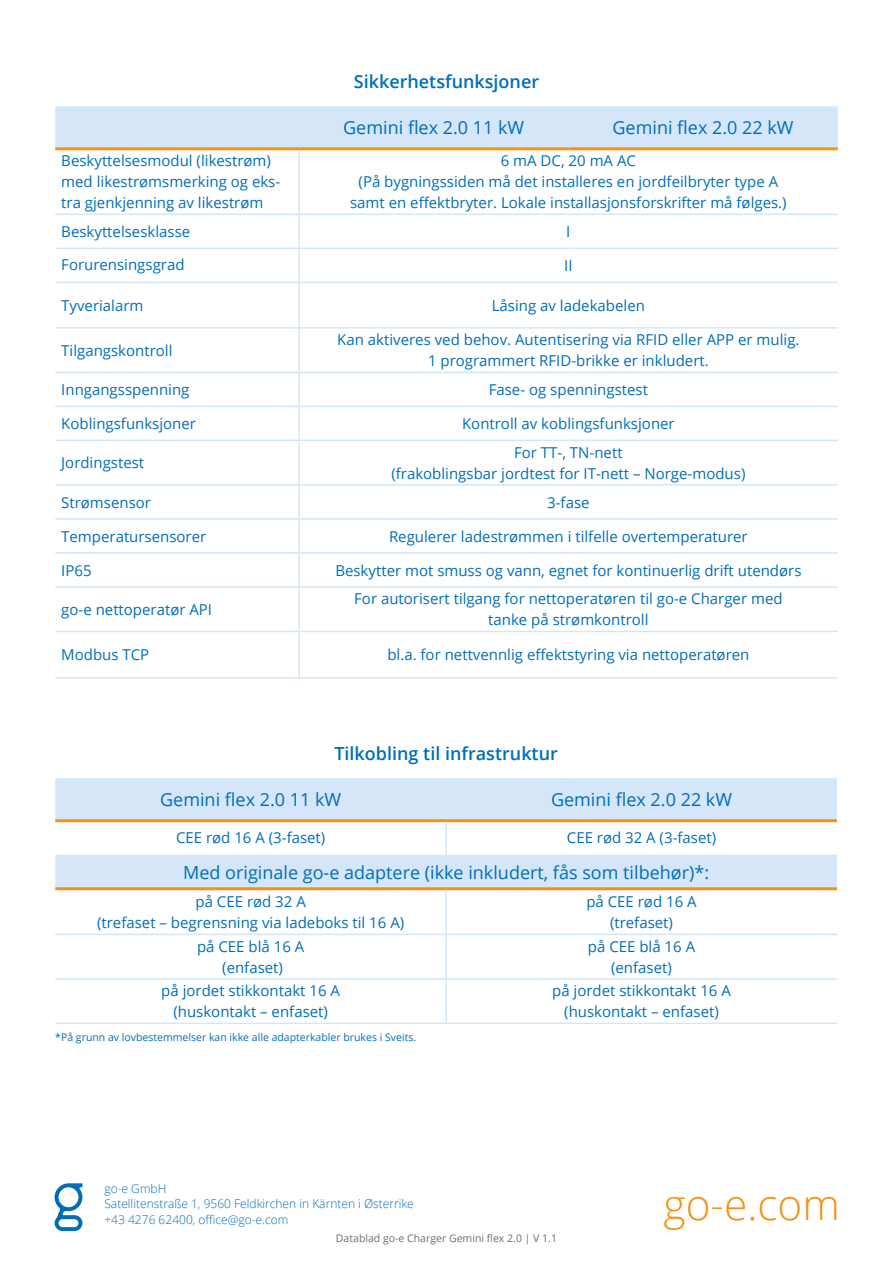
<style>
.page{position:relative;width:893px;height:1263px;background:#fff}
.page>*{position:absolute;margin:0;border:0;box-sizing:border-box;transform-origin:0 0}
.t1{font:300 42.3px "Open Sans";color:#f39313}
.t2{font:18px "Open Sans";color:#006eb7}
.t3{font:600 18px "Open Sans";color:#006eb7}
.t4{font:15px/21px "Open Sans";color:#006eb7;text-align:center}
.t5{font:300 12px/15.6px "Open Sans";color:#006eb7}
.t6{font:10.5px "Open Sans";color:#006eb7}
.t7{font:10.5px "Open Sans";color:#706f6f}
</style>
<div class="page">
<svg style="left:55px;top:1183px;width:28px;height:48px"></svg>
<div style="left:55px;top:106px;width:783px;height:41px;background:#d4e6f7"></div>
<hr style="left:55px;top:214px;width:244px;height:1px;background:#d4e6f7">
<hr style="left:299px;top:214px;width:269px;height:1px;background:#d4e6f7">
<hr style="left:568px;top:214px;width:270px;height:1px;background:#d4e6f7">
<hr style="left:55px;top:248px;width:244px;height:1px;background:#d4e6f7">
<hr style="left:299px;top:248px;width:269px;height:1px;background:#d4e6f7">
<hr style="left:568px;top:248px;width:270px;height:1px;background:#d4e6f7">
<hr style="left:55px;top:282px;width:244px;height:1px;background:#d4e6f7">
<hr style="left:299px;top:282px;width:269px;height:1px;background:#d4e6f7">
<hr style="left:568px;top:282px;width:270px;height:1px;background:#d4e6f7">
<hr style="left:55px;top:327px;width:244px;height:2px;background:#d4e6f7">
<hr style="left:299px;top:327px;width:269px;height:2px;background:#d4e6f7">
<hr style="left:568px;top:327px;width:270px;height:2px;background:#d4e6f7">
<hr style="left:55px;top:372px;width:244px;height:1px;background:#d4e6f7">
<hr style="left:299px;top:372px;width:269px;height:1px;background:#d4e6f7">
<hr style="left:568px;top:372px;width:270px;height:1px;background:#d4e6f7">
<hr style="left:55px;top:406px;width:244px;height:1px;background:#d4e6f7">
<hr style="left:299px;top:406px;width:269px;height:1px;background:#d4e6f7">
<hr style="left:568px;top:406px;width:270px;height:1px;background:#d4e6f7">
<hr style="left:55px;top:440px;width:244px;height:1px;background:#d4e6f7">
<hr style="left:299px;top:440px;width:269px;height:1px;background:#d4e6f7">
<hr style="left:568px;top:440px;width:270px;height:1px;background:#d4e6f7">
<hr style="left:55px;top:484px;width:244px;height:2px;background:#d4e6f7">
<hr style="left:299px;top:484px;width:269px;height:2px;background:#d4e6f7">
<hr style="left:568px;top:484px;width:270px;height:2px;background:#d4e6f7">
<hr style="left:55px;top:518px;width:244px;height:2px;background:#d4e6f7">
<hr style="left:299px;top:518px;width:269px;height:2px;background:#d4e6f7">
<hr style="left:568px;top:518px;width:270px;height:2px;background:#d4e6f7">
<hr style="left:55px;top:552px;width:244px;height:2px;background:#d4e6f7">
<hr style="left:299px;top:552px;width:269px;height:2px;background:#d4e6f7">
<hr style="left:568px;top:552px;width:270px;height:2px;background:#d4e6f7">
<hr style="left:55px;top:586px;width:244px;height:2px;background:#d4e6f7">
<hr style="left:299px;top:586px;width:269px;height:2px;background:#d4e6f7">
<hr style="left:568px;top:586px;width:270px;height:2px;background:#d4e6f7">
<hr style="left:55px;top:631px;width:244px;height:1px;background:#d4e6f7">
<hr style="left:299px;top:631px;width:269px;height:1px;background:#d4e6f7">
<hr style="left:568px;top:631px;width:270px;height:1px;background:#d4e6f7">
<hr style="left:55px;top:677px;width:244px;height:2px;background:#d4e6f7">
<hr style="left:299px;top:677px;width:269px;height:2px;background:#d4e6f7">
<hr style="left:568px;top:677px;width:270px;height:2px;background:#d4e6f7">
<hr style="left:55px;top:147px;width:244px;height:3px;background:#f39313">
<hr style="left:299px;top:147px;width:269px;height:3px;background:#f39313">
<hr style="left:568px;top:147px;width:270px;height:3px;background:#f39313">
<hr style="left:298px;top:150px;width:2px;height:64px;background:#d4e6f7">
<hr style="left:298px;top:215px;width:2px;height:33px;background:#d4e6f7">
<hr style="left:298px;top:249px;width:2px;height:33px;background:#d4e6f7">
<hr style="left:298px;top:283px;width:2px;height:44px;background:#d4e6f7">
<hr style="left:298px;top:329px;width:2px;height:43px;background:#d4e6f7">
<hr style="left:298px;top:373px;width:2px;height:33px;background:#d4e6f7">
<hr style="left:298px;top:407px;width:2px;height:33px;background:#d4e6f7">
<hr style="left:298px;top:441px;width:2px;height:43px;background:#d4e6f7">
<hr style="left:298px;top:486px;width:2px;height:32px;background:#d4e6f7">
<hr style="left:298px;top:520px;width:2px;height:32px;background:#d4e6f7">
<hr style="left:298px;top:554px;width:2px;height:32px;background:#d4e6f7">
<hr style="left:298px;top:588px;width:2px;height:43px;background:#d4e6f7">
<hr style="left:298px;top:632px;width:2px;height:45px;background:#d4e6f7">
<svg style="left:55px;top:778px;width:782px;height:109px;fill:#d4e6f7"></svg>
<hr style="left:55px;top:934px;width:391px;height:1px;background:#d4e6f7">
<hr style="left:446px;top:934px;width:391px;height:1px;background:#d4e6f7">
<hr style="left:55px;top:978px;width:391px;height:2px;background:#d4e6f7">
<hr style="left:446px;top:978px;width:391px;height:2px;background:#d4e6f7">
<hr style="left:55px;top:1022px;width:391px;height:2px;background:#d4e6f7">
<hr style="left:446px;top:1022px;width:391px;height:2px;background:#d4e6f7">
<hr style="left:55px;top:819px;width:391px;height:3px;background:#f39313">
<hr style="left:446px;top:819px;width:391px;height:3px;background:#f39313">
<hr style="left:55px;top:887px;width:391px;height:3px;background:#f39313">
<hr style="left:446px;top:887px;width:391px;height:3px;background:#f39313">
<hr style="left:445px;top:822px;width:2px;height:33px;background:#d4e6f7">
<hr style="left:445px;top:890px;width:2px;height:44px;background:#d4e6f7">
<hr style="left:445px;top:935px;width:2px;height:43px;background:#d4e6f7">
<hr style="left:445px;top:980px;width:2px;height:42px;background:#d4e6f7">
<p class="t3" style="left:354px;top:69px;width:187px">Sikkerhetsfunksjoner</p>
<p class="t2" style="left:343px;top:116px;width:183px">Gemini flex 2.0 11 kW</p>
<p class="t2" style="left:612px;top:116px;width:183px">Gemini flex 2.0 22 kW</p>
<p class="t4" style="left:61px;top:150px;width:220px;text-align:left">Beskyttelsesmodul (likestrøm) med likestrømsmerking og eks&shy;tra gjenkjenning av likestrøm</p>
<p class="t4" style="left:350px;top:150px;width:438px">6 mA DC, 20 mA AC<br>(På bygningssiden må det installeres en jordfeilbryter type A samt en effektbryter. Lokale installasjonsforskrifter må følges.)</p>
<p class="t4" style="left:61px;top:221px;width:130px">Beskyttelsesklasse</p>
<p class="t4" style="left:566px;top:221px;width:6px">I</p>
<p class="t4" style="left:61px;top:254px;width:125px">Forurensingsgrad</p>
<p class="t4" style="left:564px;top:255px;width:10px">II</p>
<p class="t4" style="left:61px;top:294px;width:84px">Tyverialarm</p>
<p class="t4" style="left:492px;top:294px;width:155px">Låsing av ladekabelen</p>
<p class="t4" style="left:61px;top:339px;width:113px">Tilgangskontroll</p>
<p class="t4" style="left:337px;top:329px;width:464px">Kan aktiveres ved behov. Autentisering via RFID eller APP er mulig.<br>1 programmert RFID-brikke er inkludert.</p>
<p class="t4" style="left:61px;top:379px;width:130px">Inngangsspenning</p>
<p class="t4" style="left:489px;top:379px;width:161px">Fase- og spenningstest</p>
<p class="t4" style="left:61px;top:413px;width:136px">Koblingsfunksjoner</p>
<p class="t4" style="left:462px;top:413px;width:214px">Kontroll av koblingsfunksjoner</p>
<p class="t4" style="left:61px;top:452px;width:84px">Jordingstest</p>
<p class="t4" style="left:391px;top:441px;width:356px">For TT-, TN-nett<br>(frakoblingsbar jordtest for IT-nett – Norge-modus)</p>
<p class="t4" style="left:61px;top:491px;width:91px">Strømsensor</p>
<p class="t4" style="left:547px;top:491px;width:44px">3-fase</p>
<p class="t4" style="left:61px;top:525px;width:147px">Temperatursensorer</p>
<p class="t4" style="left:389px;top:525px;width:360px">Regulerer ladestrømmen i tilfelle overtemperaturer</p>
<p class="t4" style="left:61px;top:559px;width:32px">IP65</p>
<p class="t4" style="left:335px;top:559px;width:468px">Beskytter mot smuss og vann, egnet for kontinuerlig drift utendørs</p>
<p class="t4" style="left:61px;top:599px;width:152px">go-e nettoperatør API</p>
<p class="t4" style="left:354px;top:588px;width:430px">For autorisert tilgang for nettoperatøren til go-e Charger med tanke på strømkontroll</p>
<p class="t4" style="left:61px;top:644px;width:90px">Modbus TCP</p>
<p class="t4" style="left:387px;top:644px;width:364px">bl.a. for nettvennlig effektstyring via nettoperatøren</p>
<p class="t3" style="left:334px;top:741px;width:225px">Tilkobling til infrastruktur</p>
<p class="t2" style="left:160px;top:787px;width:183px">Gemini flex 2.0 11 kW</p>
<p class="t2" style="left:551px;top:787px;width:183px">Gemini flex 2.0 22 kW</p>
<p class="t4" style="left:176px;top:827px;width:151px">CEE rød 16 A (3-faset)</p>
<p class="t4" style="left:567px;top:827px;width:151px">CEE rød 32 A (3-faset)</p>
<p class="t2" style="left:183px;top:860px;width:527px">Med originale go-e adaptere (ikke inkludert, fås som tilbehør)*:</p>
<p class="t4" style="left:97px;top:890px;width:309px">på CEE rød 32 A<br>(trefaset – begrensning via ladeboks til 16 A)</p>
<p class="t4" style="left:586px;top:890px;width:112px">på CEE rød 16 A (trefaset)</p>
<p class="t4" style="left:197px;top:935px;width:109px">på CEE blå 16 A (enfaset)</p>
<p class="t4" style="left:588px;top:935px;width:109px">på CEE blå 16 A (enfaset)</p>
<p class="t4" style="left:161px;top:980px;width:180px">på jordet stikkontakt 16 A (huskontakt – enfaset)</p>
<p class="t4" style="left:552px;top:980px;width:180px">på jordet stikkontakt 16 A (huskontakt – enfaset)</p>
<p class="t6" style="left:55px;top:1030px;width:362px">*På grunn av lovbestemmelser kan ikke alle adapterkabler brukes i Sveits.</p>
<p class="t5" style="left:104px;top:1180px;width:311px">go-e GmbH<br>Satellitenstraße 1, 9560 Feldkirchen in Kärnten i Østerrike +43 4276 62400, office@go-e.com</p>
<p class="t7" style="left:336px;top:1231px;width:223px">Datablad go-e Charger Gemini flex 2.0 | V 1.1</p>
<h1 class="t1" style="left:663px;top:1176px;width:178px">go-e.com</h1>
</div>
